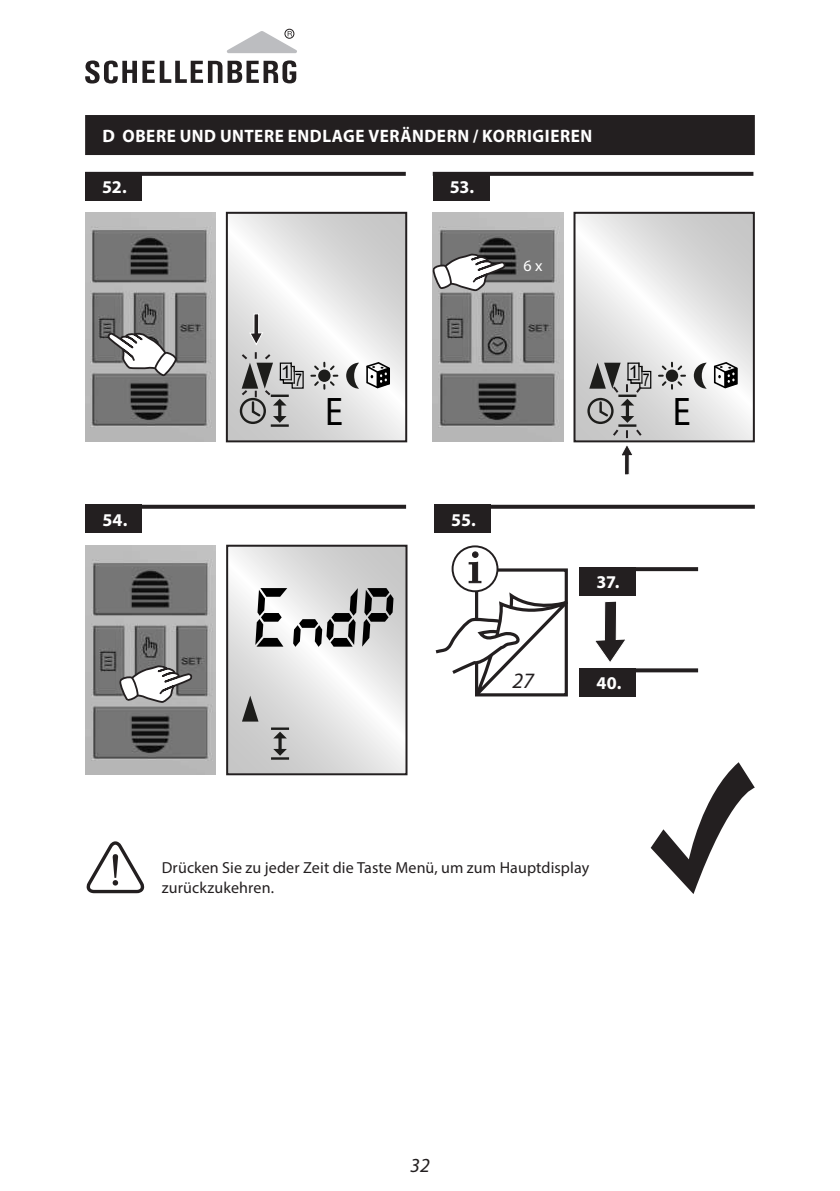
<style>
.page{position:relative;width:840px;height:1191px;background:#fff}
.page>*{position:absolute;margin:0;border:0;box-sizing:border-box;transform-origin:0 0}
.t1{font:40px "Myriad Pro";color:#000;scale:.91 1}
.t2{font:italic 22px "Myriad Pro";color:#231f20}
.t3{font:italic 20px "Myriad Pro";color:#231f20}
.t4{font:700 18px "Myriad Pro";letter-spacing:.035em;color:#fff}
.t5{font:17.6px "Arial";color:#000}
.t6{font:17.6px "Arial";color:#000;scale:.7 1}
.t7{font:16px/20px "Myriad Pro";letter-spacing:.01em;color:#231f20}
.t8{font:16px "Myriad Pro";color:#fff}
</style>
<div class="page">
<div style="left:284px;top:29px;width:10px;height:10px;border:1px solid #231f20;border-radius:50%"></div>
<svg style="left:85px;top:60px;width:211px;height:24px"></svg>
<svg style="left:227px;top:31px;width:70px;height:22px"></svg>
<img style="left:85px;top:213px;width:130px;height:228px">
<img style="left:432px;top:213px;width:131px;height:228px">
<img style="left:85px;top:545px;width:131px;height:229px">
<div style="left:85px;top:115px;width:669px;height:40px;background:#231f20"></div>
<svg style="left:142px;top:172px;width:263px;height:4px"></svg>
<div style="left:85px;top:172px;width:57px;height:28px;background:#231f20"></div>
<svg style="left:489px;top:172px;width:264px;height:4px"></svg>
<div style="left:432px;top:172px;width:57px;height:28px;background:#231f20"></div>
<svg style="left:142px;top:505px;width:264px;height:4px"></svg>
<div style="left:85px;top:505px;width:57px;height:28px;background:#231f20"></div>
<svg style="left:490px;top:505px;width:264px;height:4px"></svg>
<div style="left:434px;top:505px;width:56px;height:28px;background:#231f20"></div>
<svg style="left:636px;top:567px;width:61px;height:4px"></svg>
<div style="left:579px;top:567px;width:57px;height:28px;background:#231f20"></div>
<svg style="left:636px;top:668px;width:61px;height:4px"></svg>
<div style="left:579px;top:668px;width:57px;height:28px;background:#231f20"></div>
<svg style="left:229px;top:215px;width:175px;height:224px"></svg>
<hr style="left:272px;top:424px;width:15px;height:3px;background:#1d1d1b">
<div style="left:240px;top:398px;width:26px;height:26px;border:2px solid #1d1d1b;border-radius:50%"></div>
<svg style="left:346px;top:361px;width:45px;height:28px"></svg>
<svg style="left:311px;top:363px;width:26px;height:26px"></svg>
<div style="left:226px;top:212px;width:181px;height:230px;border:2px solid #231f20"></div>
<svg style="left:576px;top:215px;width:175px;height:224px"></svg>
<div style="left:587px;top:398px;width:26px;height:26px;border:2px solid #1d1d1b;border-radius:50%"></div>
<svg style="left:712px;top:361px;width:26px;height:28px"></svg>
<svg style="left:693px;top:363px;width:13px;height:26px"></svg>
<svg style="left:658px;top:363px;width:26px;height:26px"></svg>
<div style="left:573px;top:212px;width:181px;height:230px;border:2px solid #231f20"></div>
<svg style="left:229px;top:548px;width:175px;height:224px"></svg>
<hr style="left:272px;top:727px;width:16px;height:3px;background:#1d1d1b">
<svg style="left:272px;top:731px;width:16px;height:28px"></svg>
<svg style="left:242px;top:695px;width:16px;height:26px"></svg>
<svg style="left:255px;top:588px;width:32px;height:58px"></svg>
<svg style="left:293px;top:588px;width:100px;height:59px"></svg>
<div style="left:226px;top:545px;width:181px;height:230px;border:2px solid #231f20"></div>
<svg style="left:108px;top:333px;width:68px;height:43px"></svg>
<svg style="left:589px;top:362px;width:62px;height:76px"></svg>
<svg style="left:432px;top:254px;width:74px;height:38px"></svg>
<svg style="left:117px;top:665px;width:76px;height:39px"></svg>
<svg style="left:452px;top:546px;width:45px;height:45px"></svg>
<div style="left:451px;top:545px;width:47px;height:47px;border:2px solid #231f20;border-radius:50%"></div>
<svg style="left:435px;top:551px;width:133px;height:146px"></svg>
<svg style="left:595px;top:601px;width:31px;height:61px"></svg>
<svg style="left:650px;top:762px;width:104px;height:132px"></svg>
<svg style="left:87px;top:841px;width:57px;height:52px"></svg>
<svg style="left:239px;top:352px;width:65px;height:71px"></svg>
<svg style="left:249px;top:313px;width:14px;height:33px"></svg>
<svg style="left:622px;top:445px;width:10px;height:30px"></svg>
<p class="t4" style="left:102px;top:127px;width:491px">D OBERE UND UNTERE ENDLAGE VERÄNDERN / KORRIGIEREN</p>
<p class="t4" style="left:102px;top:177px;width:26px">52.</p>
<p class="t4" style="left:449px;top:177px;width:26px">53.</p>
<p class="t8" style="left:523px;top:258px;width:21px">6 x</p>
<p class="t5" style="left:281px;top:361px;width:11px">1</p>
<p class="t6" style="left:295px;top:369px;width:11px">7</p>
<p class="t5" style="left:628px;top:361px;width:11px">1</p>
<p class="t6" style="left:642px;top:369px;width:11px">7</p>
<h1 class="t1" style="left:325px;top:388px;width:21px">E</h1>
<h1 class="t1" style="left:672px;top:388px;width:21px">E</h1>
<p class="t4" style="left:102px;top:510px;width:27px">54.</p>
<p class="t4" style="left:451px;top:510px;width:26px">55.</p>
<p class="t4" style="left:596px;top:573px;width:24px">37.</p>
<h2 class="t2" style="left:512px;top:672px;width:23px">27</h2>
<p class="t4" style="left:596px;top:674px;width:27px">40.</p>
<p class="t7" style="left:162px;top:857px;width:429px">Drücken Sie zu jeder Zeit die Taste Menü, um zum Hauptdisplay zurückzukehren.</p>
<p class="t3" style="left:410px;top:1157px;width:21px">32</p>
</div>
